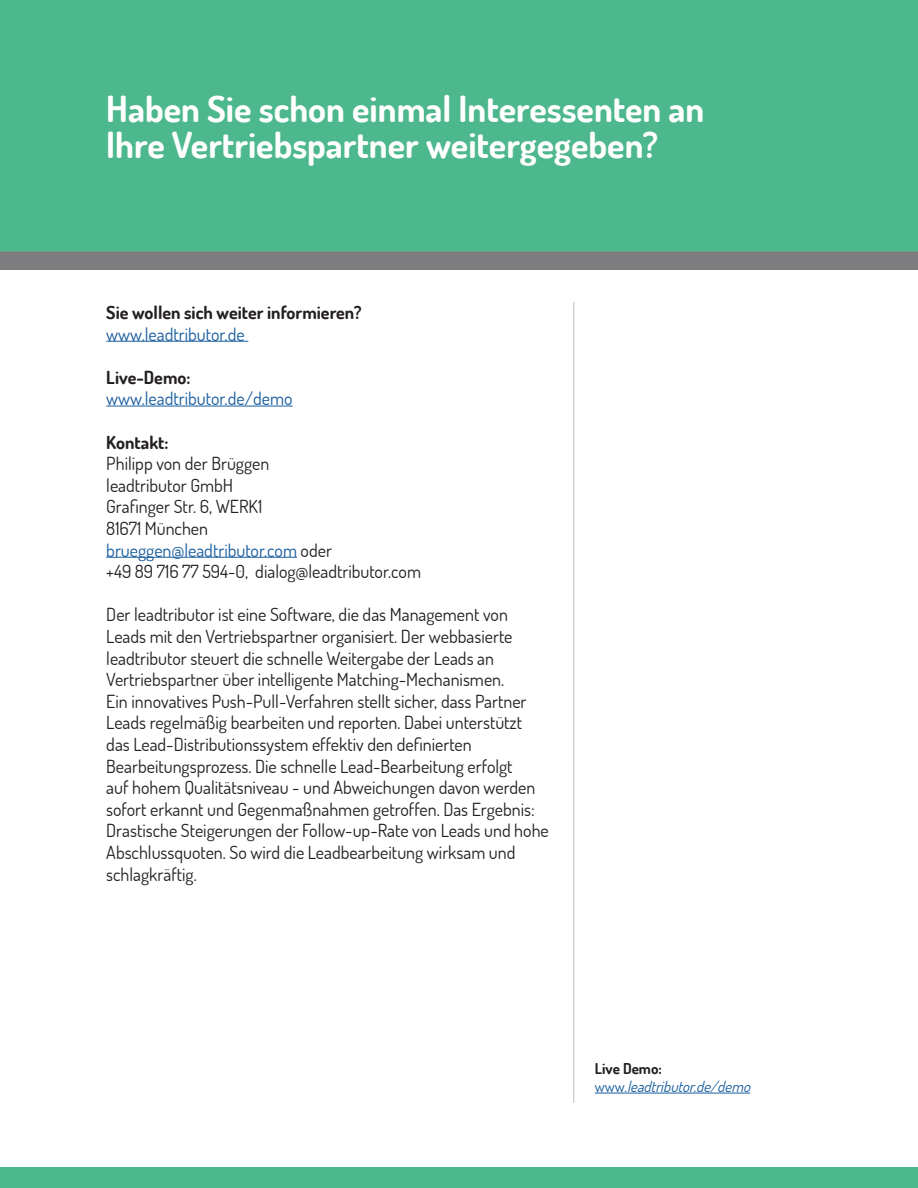
<style>
.page{position:relative;width:918px;height:1188px;background:#fff}
.page>*{position:absolute;margin:0;border:0;box-sizing:border-box;transform-origin:0 0}
.Fließtext_-_links{font:700 36px/36px "Dosis";color:#fff}
.Fließtext_-_links-2{font:18px/21.6px "Dosis";color:#231f20}
.Fließtext_-_links-3{font:18px "Dosis";color:#175d9e}
.Fließtext_-_links-4{font:700 18px "Dosis";color:#231f20}
.Fließtext_-_links-5{font:italic 15px "Dosis";color:#175d9e}
.Fließtext_-_links-6{font:700 15px "Dosis";color:#231f20}
.s1{color:#231f20}
.s2{font-style:normal}
</style>
<div class="page">
<div style="left:0;top:1167px;width:918px;height:21px;background:#4db78e"></div>
<hr style="left:574px;top:302px;width:1px;height:801px;background:#bcbdc0">
<div style="left:0;top:251px;width:918px;height:19px;background:#7d7c7f"></div>
<div style="left:0;top:0;width:918px;height:252px;background:#4db78e"></div>
<hr style="left:106px;top:341px;width:142px;height:1px;background:#175d9e">
<hr style="left:106px;top:406px;width:187px;height:1px;background:#175d9e">
<hr style="left:106px;top:557px;width:191px;height:1px;background:#175d9e">
<hr style="left:595px;top:1093px;width:155px;height:1px;background:#175d9e">
<p class="Fließtext_-_links" style="left:106px;top:90px;width:600px">Haben Sie schon einmal Interessenten an<br>Ihre Vertriebspartner weitergegeben?</p>
<p class="Fließtext_-_links-4" style="left:106px;top:301px;width:257px">Sie wollen sich weiter informieren?</p>
<p class="Fließtext_-_links-3" style="left:106px;top:322px;width:140px">www.leadtributor.de</p>
<p class="Fließtext_-_links-4" style="left:106px;top:366px;width:86px">Live-Demo:</p>
<p class="Fließtext_-_links-3" style="left:106px;top:387px;width:188px">www.leadtributor.de/demo</p>
<p class="Fließtext_-_links-4" style="left:106px;top:430px;width:64px">Kontakt:</p>
<p class="Fließtext_-_links-2" style="left:106px;top:452px;width:165px">Philipp von der Brüggen</p>
<p class="Fließtext_-_links-2" style="left:106px;top:474px;width:128px">leadtributor GmbH</p>
<p class="Fließtext_-_links-2" style="left:106px;top:495px;width:157px">Grafinger Str. 6, WERK1</p>
<p class="Fließtext_-_links-2" style="left:106px;top:517px;width:103px">81671 München</p>
<p class="Fließtext_-_links-3" style="left:106px;top:538px;width:227px">brueggen@leadtributor.com <span class="s1">oder</span></p>
<p class="Fließtext_-_links-2" style="left:106px;top:560px;width:316px">+49 89 716 77 594-0, dialog@leadtributor.com</p>
<p class="Fließtext_-_links-2" style="left:106px;top:603px;width:444px">Der leadtributor ist eine Software, die das Management von Leads mit den Vertriebspartner organisiert. Der webbasierte leadtributor steuert die schnelle Weitergabe der Leads an Vertriebspartner über intelligente Matching-Mechanismen.<br>Ein innovatives Push-Pull-Verfahren stellt sicher, dass Partner Leads regelmäßig bearbeiten und reporten. Dabei unterstützt das Lead-Distributionssystem effektiv den definierten Bearbeitungsprozess. Die schnelle Lead-Bearbeitung erfolgt<br>auf hohem Qualitätsniveau - und Abweichungen davon werden sofort erkannt und Gegenmaßnahmen getroffen. Das Ergebnis:<br>Drastische Steigerungen der Follow-up-Rate von Leads und hohe Abschlussquoten. So wird die Leadbearbeitung wirksam und schlagkräftig.</p>
<p class="Fließtext_-_links-6" style="left:595px;top:1059px;width:68px">Live Demo:</p>
<p class="Fließtext_-_links-5" style="left:595px;top:1077px;width:161px"><span class="s2">w w w .</span> leadtributor.de/demo</p>
</div>
